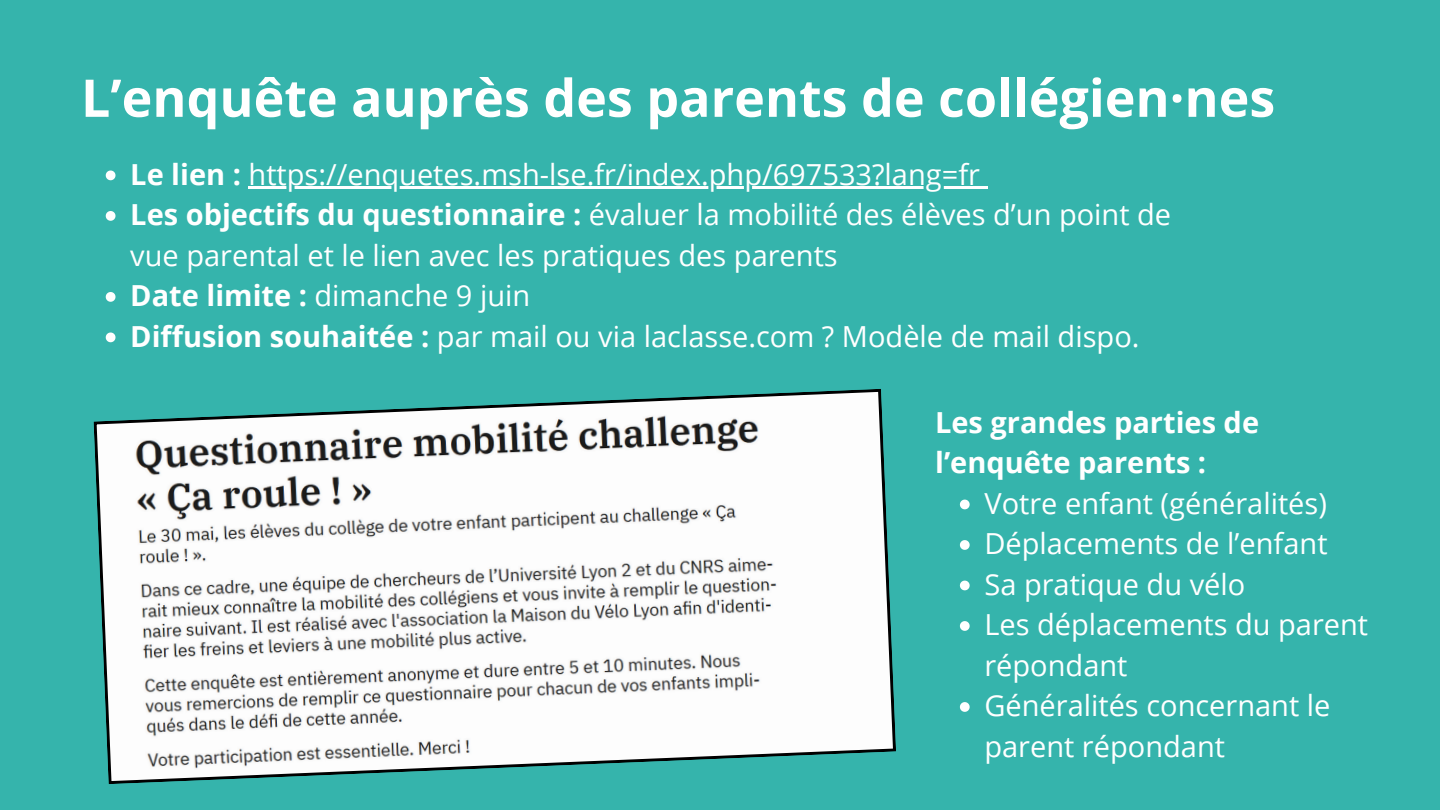
<style>
.page{position:relative;width:1440px;height:810px;background:#35b4ac}
.page>*{position:absolute;margin:0;border:0;box-sizing:border-box;transform-origin:0 0}
.t1{font:700 52px "Open Sans";color:#fff}
.t2{font:29px/40.5px "Open Sans";color:#fff}
.t3{font:700 29px/40.5px "Open Sans";color:#fff}
.s1{font-weight:700}
</style>
<div class="page">
<svg style="left:94px;top:389px;width:802px;height:395px;background:#d2dfde"></svg>
<svg style="left:106px;top:171px;width:10px;height:9px"></svg>
<hr style="left:249px;top:186px;width:731px;height:3px;background:#fff">
<svg style="left:980px;top:186px;width:8px;height:3px"></svg>
<svg style="left:106px;top:211px;width:10px;height:10px"></svg>
<svg style="left:106px;top:292px;width:10px;height:10px"></svg>
<svg style="left:106px;top:333px;width:10px;height:9px"></svg>
<svg style="left:960px;top:500px;width:10px;height:9px"></svg>
<svg style="left:960px;top:540px;width:10px;height:10px"></svg>
<svg style="left:960px;top:581px;width:10px;height:9px"></svg>
<svg style="left:960px;top:621px;width:10px;height:10px"></svg>
<svg style="left:960px;top:702px;width:10px;height:10px"></svg>
<p class="t1" style="left:81px;top:61px;width:1196px">L’enquête auprès des parents de collégien·nes</p>
<h1 class="t2" style="left:130px;top:153px;width:851px"><span class="s1">Le lien :</span> https://enquetes.msh-lse.fr/index.php/697533?lang=fr</h1>
<p class="t2" style="left:130px;top:194px;width:1042px"><span class="s1">Les objectifs du questionnaire :</span> évaluer la mobilité des élèves d’un point de</p>
<p class="t2" style="left:130px;top:234px;width:709px">vue parental et le lien avec les pratiques des parents<br><span class="s1">Date limite :</span> dimanche 9 juin</p>
<p class="t2" style="left:130px;top:315px;width:1011px"><span class="s1">Diffusion souhaitée :</span> par mail ou via laclasse.com ? Modèle de mail dispo.</p>
<h2 class="t3" style="left:935px;top:401px;width:325px">Les grandes parties de l’enquête parents :</h2>
<p class="t2" style="left:984px;top:482px;width:344px">Votre enfant (généralités)</p>
<p class="t2" style="left:984px;top:523px;width:345px">Déplacements de l’enfant</p>
<p class="t2" style="left:984px;top:563px;width:262px">Sa pratique du vélo</p>
<p class="t2" style="left:984px;top:604px;width:385px">Les déplacements du parent répondant</p>
<p class="t2" style="left:984px;top:685px;width:348px">Généralités concernant le parent répondant</p>
</div>
